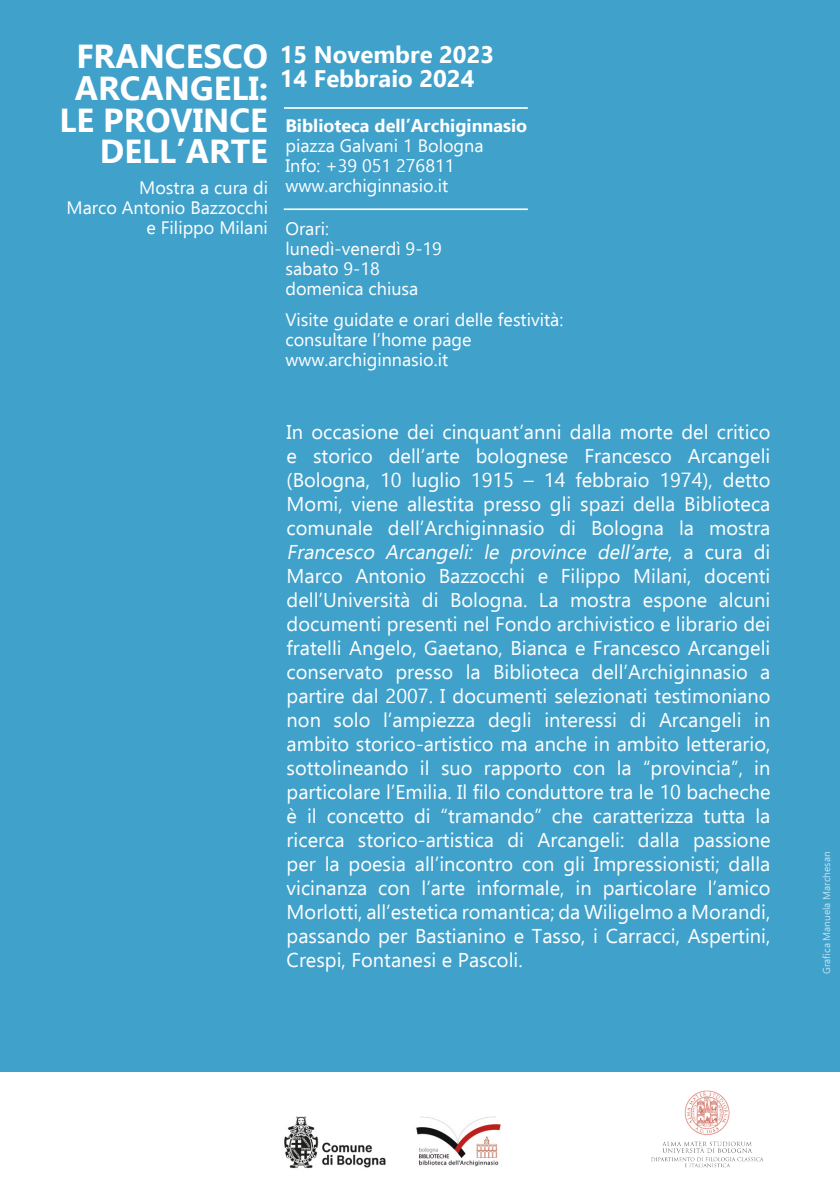
<style>
.page{position:relative;width:840px;height:1191px;background:#fff}
.page>*{position:absolute;margin:0;border:0;box-sizing:border-box;transform-origin:0 0}
.t1{font:700 33.2px "Ebrima";color:#fff}
.t2{font:700 24px "Ebrima";color:#fff}
.t3{font:20px/24px "Ebrima";color:#fff;text-align:justify}
.t4{font:18px "Ebrima";color:#fff}
.t5{font:700 18px "Ebrima";color:#fff}
.t6{font:10px "Ebrima";color:#fff}
.s1{font-style:italic}
</style>
<div class="page">
<div style="left:0;top:0;width:839px;height:1071px;background:#40a1cb"></div>
<hr style="left:284px;top:107px;width:243px;height:2px;background:#fff">
<img style="left:284px;top:1116px;width:217px;height:53px">
<img style="left:651px;top:1090px;width:113px;height:78px">
<hr style="left:283px;top:208px;width:244px;height:2px;background:#fff">
<p class="t1" style="left:76px;top:30px;width:193px">FRANCESCO</p>
<p class="t1" style="left:75px;top:62px;width:195px">ARCANGELI:</p>
<p class="t1" style="left:59px;top:94px;width:210px">LE PROVINCE</p>
<p class="t1" style="left:100px;top:125px;width:169px">DELL’ARTE</p>
<p class="t4" style="left:139px;top:175px;width:130px">Mostra a cura di</p>
<p class="t4" style="left:66px;top:195px;width:203px">Marco Antonio Bazzocchi</p>
<p class="t4" style="left:146px;top:215px;width:123px">e Filippo Milani</p>
<p class="t2" style="left:279px;top:35px;width:216px">15 Novembre 2023</p>
<p class="t2" style="left:279px;top:59px;width:196px">14 Febbraio 2024</p>
<p class="t5" style="left:285px;top:112px;width:243px">Biblioteca dell’Archiginnasio</p>
<p class="t4" style="left:285px;top:132px;width:199px">piazza Galvani 1 Bologna</p>
<p class="t4" style="left:285px;top:152px;width:170px">Info: +39 051 276811</p>
<p class="t4" style="left:285px;top:172px;width:164px">www.archiginnasio.it</p>
<p class="t4" style="left:285px;top:215px;width:45px">Orari:</p>
<p class="t4" style="left:285px;top:235px;width:158px">lunedì-venerdì 9-19</p>
<p class="t4" style="left:285px;top:255px;width:96px">sabato 9-18</p>
<p class="t4" style="left:285px;top:275px;width:134px">domenica chiusa</p>
<p class="t4" style="left:285px;top:306px;width:279px">Visite guidate e orari delle festività:</p>
<p class="t4" style="left:285px;top:326px;width:187px">consultare l’home page</p>
<p class="t4" style="left:285px;top:346px;width:164px">www.archiginnasio.it</p>
<p class="t3" style="left:286px;top:419px;width:485px">In occasione dei cinquant’anni dalla morte del critico e storico dell’arte bolognese Francesco Arcangeli (Bologna, 10 luglio 1915 – 14 febbraio 1974), detto Momi, viene allestita presso gli spazi della Biblioteca comunale dell’Archiginnasio di Bologna la mostra <span class="s1">Francesco Arcangeli: le province dell’arte</span>, a c u r a d i Marco Antonio Bazzocchi e Filippo Milani, docenti dell’Università di Bologna. La mostra espone alcuni documenti presenti nel Fondo archivistico e librario dei fratelli Angelo, Gaetano, Bianca e Francesco Arcangeli conservato presso la Biblioteca dell’Archiginnasio a partire dal 2007. I documenti selezionati testimoniano non solo l’ampiezza degli interessi di Arcangeli in ambito storico-artistico ma anche in ambito letterario, sottolineando il suo rapporto con la “provincia”, in particolare l’Emilia. Il filo conduttore tra le 10 bacheche è il concetto di “tramando” che caratterizza tutta la ricerca storico-artistica di Arcangeli: dalla passione per la poesia all’incontro con gli Impressionisti; dalla vicinanza con l’arte informale, in particolare l’amico Morlotti, all’estetica romantica; da Wiligelmo a Morandi, passando per Bastianino e Tasso, i Carracci, Aspertini, Crespi, Fontanesi e Pascoli.</p>
<p class="t6" style="left:818px;top:974px;width:124px;rotate:-90deg">Grafica Manuela Marchesan</p>
</div>
